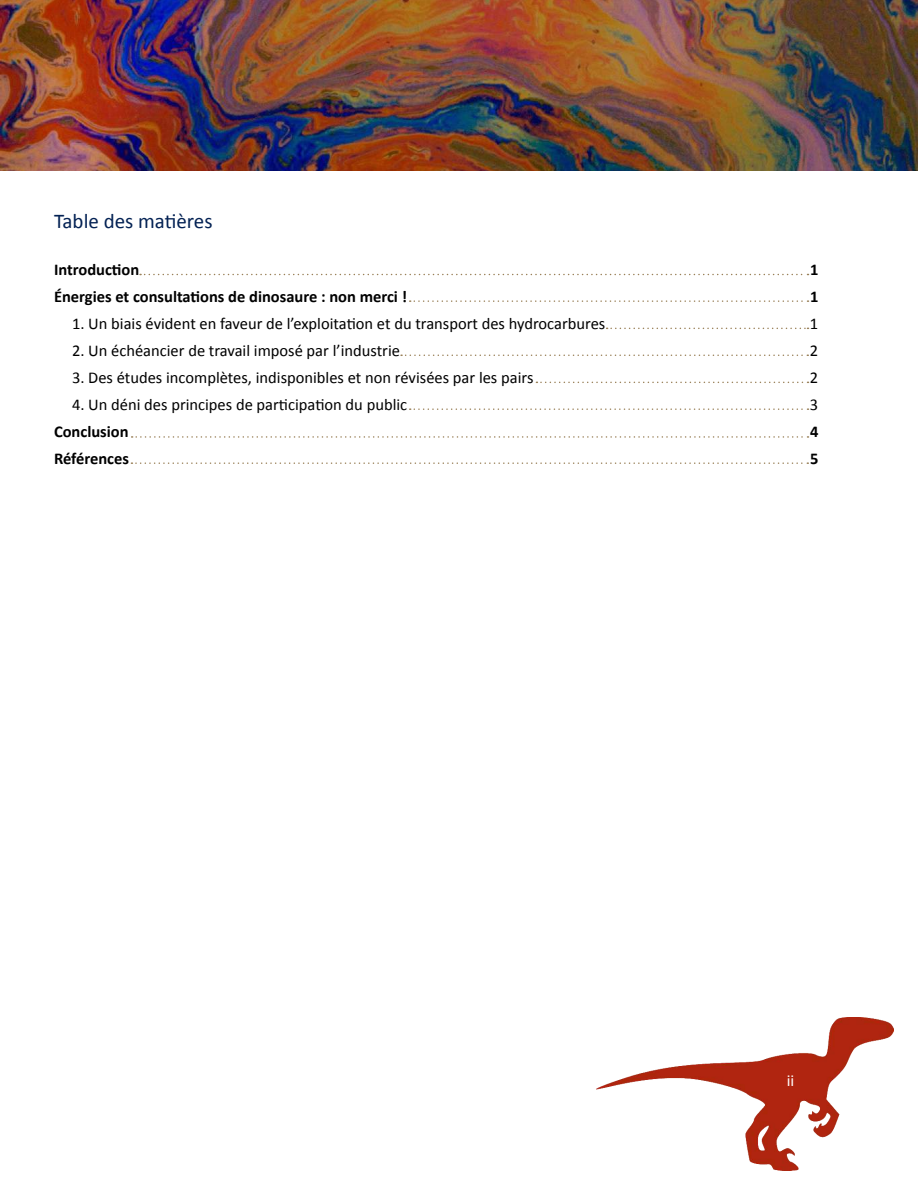
<style>
.page{position:relative;width:918px;height:1188px;background:#fff}
.page>*{position:absolute;margin:0;border:0;box-sizing:border-box;transform-origin:0 0}
.t1{font:21px "Calibri";color:#042254}
.t2{font:16.5px "Calibri";color:#000}
.t3{font:700 16.5px "Calibri";color:#000}
.t4{font:16.5px "Calibri";color:#fff}
</style>
<div class="page">
<img style="left:596px;top:1017px;width:298px;height:153px">
<img style="left:0;top:0;width:918px;height:171px">
<svg style="left:410px;top:300px;width:399px;height:2px"></svg>
<svg style="left:140px;top:274px;width:669px;height:1px"></svg>
<svg style="left:401px;top:355px;width:407px;height:1px"></svg>
<svg style="left:607px;top:328px;width:202px;height:1px"></svg>
<svg style="left:410px;top:408px;width:399px;height:2px"></svg>
<svg style="left:536px;top:382px;width:273px;height:1px"></svg>
<svg style="left:131px;top:462px;width:677px;height:2px"></svg>
<svg style="left:132px;top:436px;width:677px;height:2px"></svg>
<p class="t1" style="left:54px;top:208px;width:160px">Table des matières</p>
<p class="t3" style="left:54px;top:259px;width:87px">Introduction</p>
<p class="t3" style="left:810px;top:259px;width:10px">1</p>
<p class="t3" style="left:54px;top:286px;width:355px">Énergies et consultations de dinosaure : non merci !</p>
<p class="t3" style="left:810px;top:286px;width:10px">1</p>
<p class="t2" style="left:72px;top:313px;width:535px">1. Un biais évident en faveur de l’exploitation et du transport des hydrocarbures</p>
<p class="t2" style="left:810px;top:313px;width:10px">1</p>
<p class="t2" style="left:72px;top:340px;width:330px">2. Un échéancier de travail imposé par l’industrie</p>
<p class="t2" style="left:810px;top:340px;width:10px">2</p>
<p class="t2" style="left:72px;top:367px;width:463px">3. Des études incomplètes, indisponibles et non révisées par les pairs</p>
<p class="t2" style="left:810px;top:367px;width:10px">2</p>
<p class="t2" style="left:72px;top:394px;width:337px">4. Un déni des principes de participation du public</p>
<p class="t2" style="left:810px;top:394px;width:10px">3</p>
<p class="t3" style="left:54px;top:421px;width:76px">Conclusion</p>
<p class="t3" style="left:810px;top:421px;width:10px">4</p>
<p class="t3" style="left:54px;top:448px;width:77px">Références</p>
<p class="t3" style="left:810px;top:448px;width:10px">5</p>
<p class="t4" style="left:787px;top:1070px;width:9px">ii</p>
</div>
